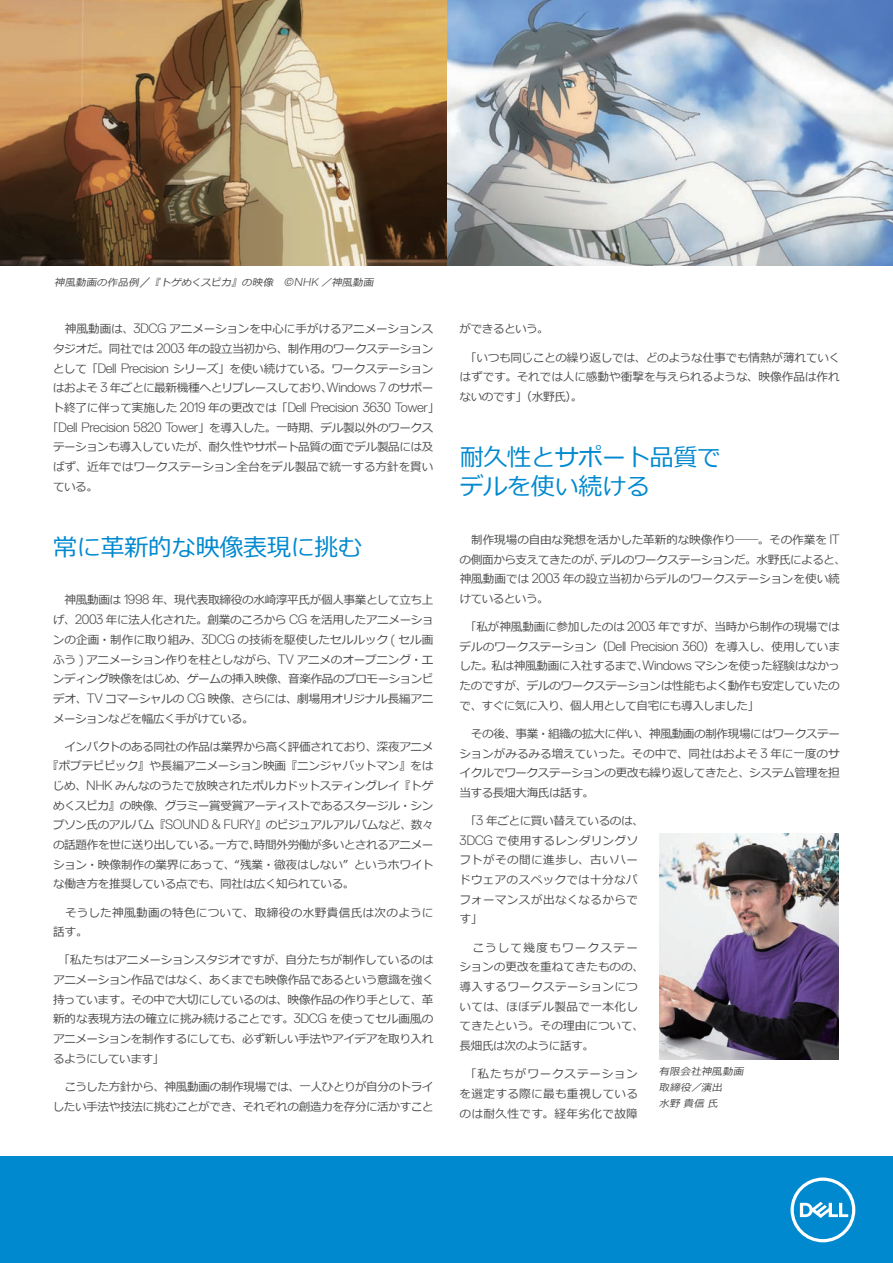
<style>
.page{position:relative;width:893px;height:1263px;background:#fff}
.page>*{position:absolute;margin:0;border:0;box-sizing:border-box;transform-origin:0 0}
.t1{font:24px/29.2px "Meiryo";letter-spacing:-.01em;color:#0089cf}
.t2{font:300 13.65px "Dell Replica";letter-spacing:-.03em;color:#4b4c4d}
.t3{font:11.7px/19.6px "Meiryo";letter-spacing:-.025em;color:#4b4c4d;text-align:justify}
.t4{font:11.7px/19.6px "Meiryo";letter-spacing:.01em;color:#4b4c4d}
.t5{font:11.7px/19.6px "Meiryo";letter-spacing:.025em;color:#4b4c4d}
.t6{font:11.7px/19.6px "Meiryo";letter-spacing:.03em;color:#4b4c4d}
.t7{font:11.7px "Meiryo";letter-spacing:-.045em;color:#4b4c4d}
.t8{font:italic 9.9px/16.2px "Meiryo";color:#4b4c4d;scale:1.05 1}
.s1{font-style:normal;font-size:11.7px}
.s2{font-family:"Dell Replica";font-weight:300;font-size:11.55px}
.s3{font-family:"Dell Replica";font-weight:300;font-size:13.65px}
.s4{font-family:"Meiryo";font-weight:400;font-size:11.7px}
</style>
<div class="page">
<div style="left:0;top:1157px;width:893px;height:106px;background:#0089cf"></div>
<svg style="left:790px;top:1177px;width:65px;height:65px"></svg>
<img style="left:0;top:0;width:893px;height:265px">
<img style="left:659px;top:834px;width:179px;height:225px">
<p class="t8" style="left:54px;top:275px;width:308px">神風動画の作品例<span class="s1">／</span>『トゲめくスピカ』の映像　<span class="s2">©NHK</span> ／神風動画</p>
<p class="t3" style="left:53px;top:320px;width:382px">　神風動画は、<span class="s3">3DCG</span> アニメーションを中心に手がけるアニメーションスタジオだ。同社では <span class="s3">2003</span> 年の設立当初から、制作用のワークステーションとして「<span class="s3">Dell Precision</span> シリーズ」を使い続けている。ワークステーションはおよそ <span class="s3">3</span> 年ごとに最新機種へとリプレースしており、<span class="s3">Windows 7</span> のサポー</p>
<p class="t2" style="left:53px;top:400px;width:388px"><span class="s4">ト終了に伴って実施した</span> 2019 <span class="s4">年の更改では「</span>Dell Precision 3630 Tower<span class="s4">」</span></p>
<p class="t3" style="left:53px;top:418px;width:382px;text-indent:-6px">「<span class="s3">Dell Precision 5820 Tower</span>」を導入した。一時期、デル製以外のワークステーションも導入していたが、耐久性やサポート品質の面でデル製品には及ばず、近年ではワークステーション全台をデル製品で統一する方針を貫いている。</p>
<h1 class="t1" style="left:53px;top:534px;width:311px">常に革新的な映像表現に挑む</h1>
<p class="t3" style="left:53px;top:591px;width:382px">　神風動画は <span class="s3">1998</span> 年、現代表取締役の水崎淳平氏が個人事業として立ち上げ、<span class="s3">2003</span> 年に法人化された。創業のころから <span class="s3">CG</span> を活用したアニメーションの企画・制作に取り組み、<span class="s3">3DCG</span> の技術を駆使したセルルック <span class="s3">(</span> セル画ふう <span class="s3">)</span> アニメーション作りを柱としながら、<span class="s3">TV</span> アニメのオープニング・エンディング映像をはじめ、ゲームの挿入映像、音楽作品のプロモーションビデオ、<span class="s3">TV</span> コマーシャルの <span class="s3">CG</span> 映像、さらには、劇場用オリジナル長編アニメーションなどを幅広く手がけている。</p>
<p class="t3" style="left:53px;top:737px;width:382px">　インパクトのある同社の作品は業界から高く評価されており、深夜アニメ</p>
<p class="t3" style="left:47px;top:757px;width:388px">『ポプテピピック』や長編アニメーション映画『ニンジャバットマン』をは</p>
<p class="t3" style="left:53px;top:776px;width:382px">じめ、<span class="s3">NHK</span> みんなのうたで放映されたポルカドットスティングレイ『トゲ</p>
<p class="t3" style="left:53px;top:796px;width:382px">めくスピカ』の映像、グラミー賞受賞アーティストであるスタージル・シン</p>
<p class="t3" style="left:53px;top:816px;width:382px">プソン氏のアルバム『<span class="s3">SOUND &amp; FURY</span>』のビジュアルアルバムなど、数々</p>
<p class="t3" style="left:53px;top:835px;width:382px">の話題作を世に送り出している。一方で、時間外労働が多いとされるアニメー</p>
<p class="t3" style="left:53px;top:855px;width:382px">ション・映像制作の業界にあって、“残業・徹夜はしない” というホワイト</p>
<p class="t3" style="left:53px;top:875px;width:303px">な働き方を推奨している点でも、同社は広く知られている。</p>
<p class="t6" style="left:53px;top:903px;width:382px">　そうした神風動画の特色について、取締役の水野貴信氏は次のように話す。</p>
<p class="t3" style="left:53px;top:951px;width:382px">　「私たちはアニメーションスタジオですが、自分たちが制作しているのはアニメーション作品ではなく、あくまでも映像作品であるという意識を強く持っています。その中で大切にしているのは、映像作品の作り手として、革新的な表現方法の確立に挑み続けることです。<span class="s3">3DCG</span> を使ってセル画風のアニメーションを制作するにしても、必ず新しい手法やアイデアを取り入れるようにしています」</p>
<p class="t3" style="left:53px;top:1077px;width:382px">　こうした方針から、神風動画の制作現場では、一人ひとりが自分のトライしたい手法や技法に挑むことができ、それぞれの創造力を存分に活かすこと</p>
<p class="t7" style="left:460px;top:321px;width:91px">ができるという。</p>
<p class="t3" style="left:459px;top:348px;width:382px">　「いつも同じことの繰り返しでは、どのような仕事でも情熱が薄れていくはずです。それでは人に感動や衝撃を与えられるような、映像作品は作れないのです」（水野氏）。</p>
<h1 class="t1" style="left:460px;top:444px;width:263px">耐久性とサポート品質でデルを使い続ける</h1>
<p class="t3" style="left:459px;top:530px;width:388px;text-align:left">　制作現場の自由な発想を活かした革新的な映像作り──。その作業を <span class="s3">IT</span>の側面から支えてきたのが、デルのワークステーションだ。水野氏によると、神風動画では <span class="s3">2003</span> 年の設立当初からデルのワークステーションを使い続けているという。</p>
<p class="t3" style="left:459px;top:618px;width:382px">　「私が神風動画に参加したのは <span class="s3">2003</span> 年ですが、当時から制作の現場ではデルのワークステーション（<span class="s3">Dell Precision 360</span>）を導入し、使用していました。私は神風動画に入社するまで、<span class="s3">Windows</span> マシンを使った経験はなかったのですが、デルのワークステーションは性能もよく動作も安定していたので、すぐに気に入り、個人用として自宅にも導入しました」</p>
<p class="t3" style="left:459px;top:724px;width:382px">　その後、事業・組織の拡大に伴い、神風動画の制作現場にはワークステーションがみるみる増えていった。その中で、同社はおよそ <span class="s3">3</span> 年に一度のサイクルでワークステーションの更改も繰り返してきたと、システム管理を担当する長畑大海氏は話す。</p>
<p class="t5" style="left:459px;top:812px;width:186px">　「<span class="s3">3</span> 年ごとに買い替えているのは、<br><span class="s3">3DCG</span> で使用するレンダリングソフトがその間に進歩し、古いハードウェアのスペックでは十分なパフォーマンスが出なくなるからです」</p>
<p class="t4" style="left:459px;top:938px;width:186px">　こうして幾度もワークステーションの更改を重ねてきたものの、導入するワークステーションについては、ほぼデル製品で一本化してきたという。その理由について、長畑氏は次のように話す。</p>
<p class="t3" style="left:460px;top:1065px;width:180px">　「私たちがワークステーションを選定する際に最も重視しているのは耐久性です。経年劣化で故障</p>
<p class="t8" style="left:659px;top:1064px;width:84px">有限会社神風動画取締役／演出<br>水野貴信氏</p>
</div>
